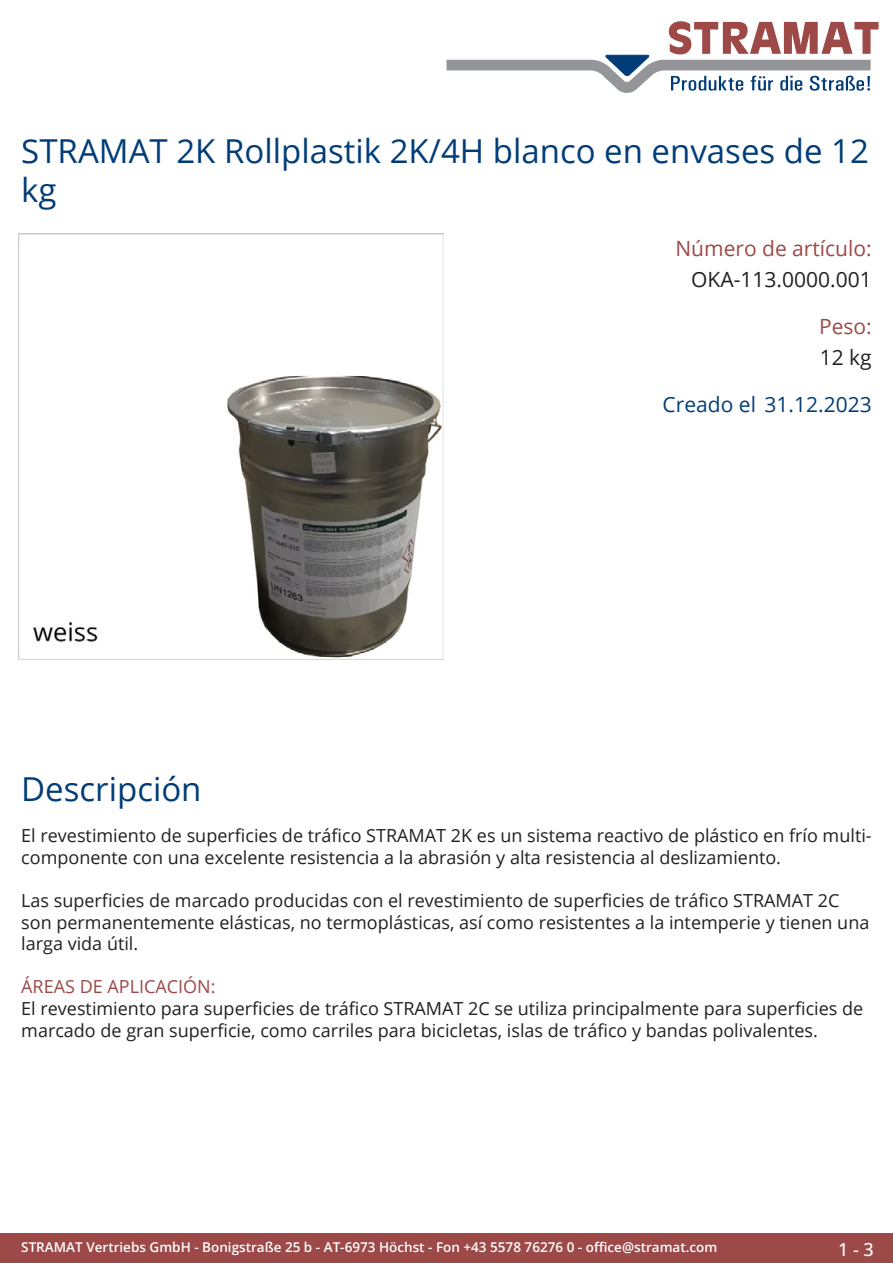
<style>
.page{position:relative;width:893px;height:1263px;background:#fff}
.page>*{position:absolute;margin:0;border:0;box-sizing:border-box;transform-origin:0 0}
.Produkttitel{font:33px/39.6px "Open Sans";color:#003d78}
.TechDaten_Überschrif{font:21px "Open Sans";color:#9c4948}
.TechDaten_Inhalt{font:21px "Open Sans";color:#231f20}
.Erstellungsdatum{font:21px "Open Sans";color:#003d78}
.Beschreibung_Text{font:18px/21.6px "Open Sans";color:#231f20}
.t1{font:500 18px "Open Sans";color:#fff}
.t2{font:600 13.5px "Open Sans";color:#fff}
.s1{color:#9c4948}
</style>
<div class="page">
<div style="left:0;top:1233px;width:893px;height:30px;background:#9c4948"></div>
<svg style="left:446px;top:21px;width:433px;height:72px"></svg>
<img style="left:18px;top:234px;width:425px;height:425px">
<p class="Produkttitel" style="left:21px;top:130px;width:849px">STRAMAT 2K Rollplastik 2K/4H blanco en envases de 12 kg</p>
<p class="TechDaten_Überschrif" style="left:675px;top:234px;width:198px">Número de artículo:</p>
<p class="TechDaten_Inhalt" style="left:691px;top:265px;width:182px">OKA-113.0000.001</p>
<p class="TechDaten_Überschrif" style="left:819px;top:312px;width:54px">Peso:</p>
<p class="TechDaten_Inhalt" style="left:820px;top:343px;width:54px">12 kg</p>
<p class="Erstellungsdatum" style="left:663px;top:390px;width:211px">Creado el 31.12.2023</p>
<p class="Produkttitel" style="left:21px;top:768px;width:182px">Descripción</p>
<p class="Beschreibung_Text" style="left:21px;top:824px;width:852px">El revestimiento de superficies de tráfico STRAMAT 2K es un sistema reactivo de plástico en frío multi&shy;componente con una excelente resistencia a la abrasión y alta resistencia al deslizamiento.</p>
<p class="Beschreibung_Text" style="left:21px;top:889px;width:850px">Las superficies de marcado producidas con el revestimiento de superficies de tráfico STRAMAT 2C son permanentemente elásticas, no termoplásticas, así como resistentes a la intemperie y tienen una larga vida útil.</p>
<p class="Beschreibung_Text" style="left:21px;top:975px;width:843px"><span class="s1">ÁREAS DE APLICACIÓN:<br></span>El revestimiento para superficies de tráfico STRAMAT 2C se utiliza principalmente para superficies de marcado de gran superficie, como carriles para bicicletas, islas de tráfico y bandas polivalentes.</p>
<p class="t2" style="left:21px;top:1238px;width:698px">STRAMAT Vertriebs GmbH - Bonigstraße 25 b - AT-6973 Höchst - Fon +43 5578 76276 0 - office@stramat.com</p>
<p class="t1" style="left:838px;top:1237px;width:37px">1 - 3</p>
</div>
